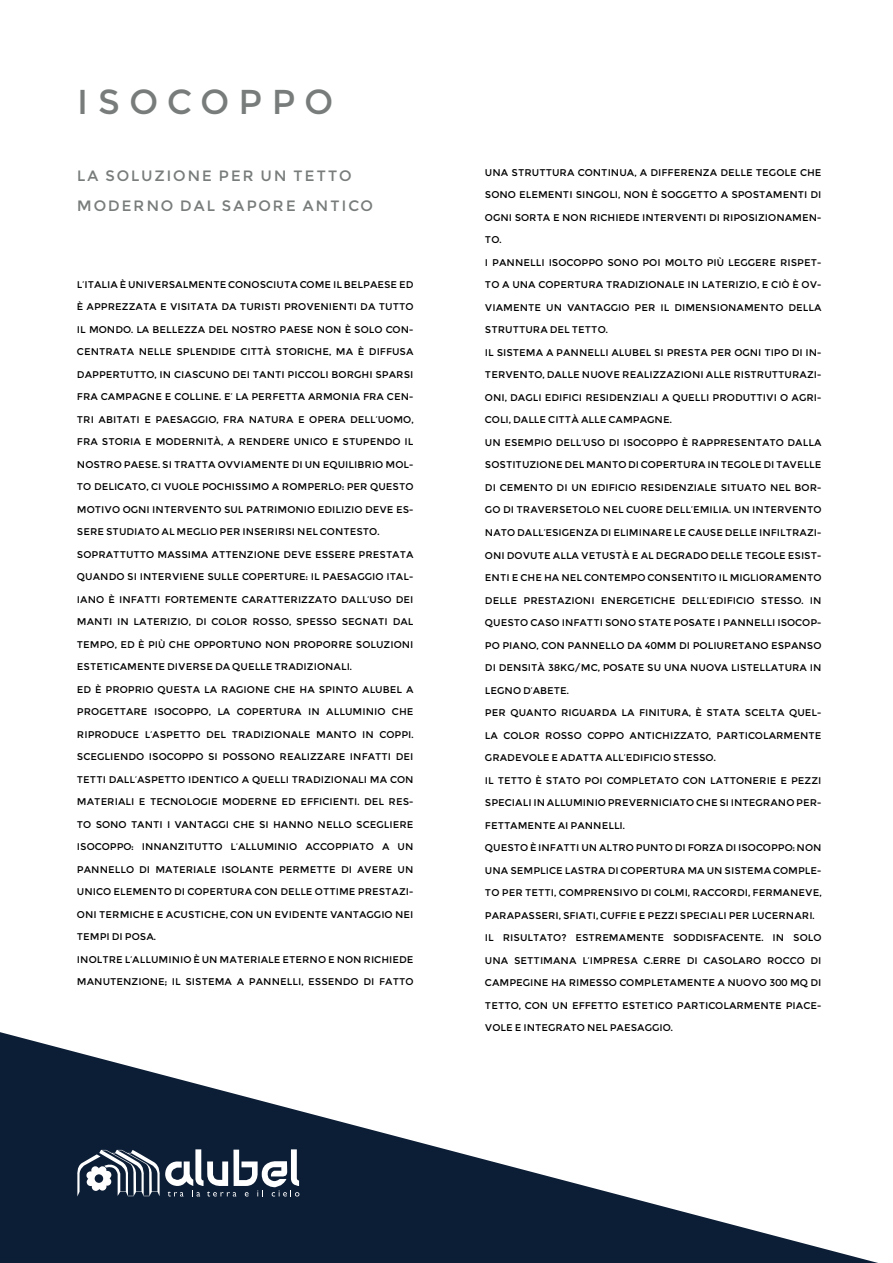
<style>
.page{position:relative;width:893px;height:1263px;background:#fff}
.page>*{position:absolute;margin:0;border:0;box-sizing:border-box;transform-origin:0 0}
.t1{font:34.5px "Montserrat";letter-spacing:.26em;color:#787d7b}
.t2{font:15px/30px "Montserrat";letter-spacing:.11em;color:#787d7b}
.t3{font:9.75px "Montserrat";color:#000}
</style>
<div class="page">
<svg style="left:0;top:1032px;width:878px;height:231px"></svg>
<svg style="left:77px;top:1149px;width:222px;height:47px"></svg>
<h1 class="t1" style="left:77px;top:81px;width:258px">ISOCOPPO</h1>
<h2 class="t2" style="left:77px;top:161px;width:298px">LA SOLUZIONE PER UN TETTO<br>MODERNO DAL SAPORE ANTICO</h2>
<p class="t3" style="left:77px;top:278px;width:338px">L’ITALIA È UNIVERSALMENTE CONOSCIUTA COME IL BELPAESE ED</p>
<p class="t3" style="left:77px;top:301px;width:338px">È APPREZZATA E VISITATA DA TURISTI PROVENIENTI DA TUTTO</p>
<p class="t3" style="left:77px;top:323px;width:338px">IL MONDO. LA BELLEZZA DEL NOSTRO PAESE NON È SOLO CON-</p>
<p class="t3" style="left:77px;top:346px;width:338px">CENTRATA NELLE SPLENDIDE CITTÀ STORICHE, MA È DIFFUSA</p>
<p class="t3" style="left:77px;top:368px;width:338px">DAPPERTUTTO, IN CIASCUNO DEI TANTI PICCOLI BORGHI SPARSI</p>
<p class="t3" style="left:77px;top:391px;width:338px">FRA CAMPAGNE E COLLINE. E’ LA PERFETTA ARMONIA FRA CEN-</p>
<p class="t3" style="left:77px;top:413px;width:338px">TRI ABITATI E PAESAGGIO, FRA NATURA E OPERA DELL’UOMO,</p>
<p class="t3" style="left:77px;top:436px;width:338px">FRA STORIA E MODERNITÀ, A RENDERE UNICO E STUPENDO IL</p>
<p class="t3" style="left:77px;top:458px;width:338px">NOSTRO PAESE. SI TRATTA OVVIAMENTE DI UN EQUILIBRIO MOL-</p>
<p class="t3" style="left:77px;top:481px;width:338px">TO DELICATO, CI VUOLE POCHISSIMO A ROMPERLO: PER QUESTO</p>
<p class="t3" style="left:77px;top:503px;width:338px">MOTIVO OGNI INTERVENTO SUL PATRIMONIO EDILIZIO DEVE ES-</p>
<p class="t3" style="left:77px;top:526px;width:304px">SERE STUDIATO AL MEGLIO PER INSERIRSI NEL CONTESTO.</p>
<p class="t3" style="left:77px;top:548px;width:338px">SOPRATTUTTO MASSIMA ATTENZIONE DEVE ESSERE PRESTATA</p>
<p class="t3" style="left:77px;top:571px;width:338px">QUANDO SI INTERVIENE SULLE COPERTURE: IL PAESAGGIO ITAL-</p>
<p class="t3" style="left:77px;top:593px;width:338px">IANO È INFATTI FORTEMENTE CARATTERIZZATO DALL’USO DEI</p>
<p class="t3" style="left:77px;top:616px;width:338px">MANTI IN LATERIZIO, DI COLOR ROSSO, SPESSO SEGNATI DAL</p>
<p class="t3" style="left:77px;top:638px;width:338px">TEMPO, ED È PIÙ CHE OPPORTUNO NON PROPORRE SOLUZIONI</p>
<p class="t3" style="left:77px;top:661px;width:277px">ESTETICAMENTE DIVERSE DA QUELLE TRADIZIONALI.</p>
<p class="t3" style="left:77px;top:683px;width:338px">ED È PROPRIO QUESTA LA RAGIONE CHE HA SPINTO ALUBEL A</p>
<p class="t3" style="left:77px;top:706px;width:338px">PROGETTARE ISOCOPPO, LA COPERTURA IN ALLUMINIO CHE</p>
<p class="t3" style="left:77px;top:728px;width:338px">RIPRODUCE L’ASPETTO DEL TRADIZIONALE MANTO IN COPPI.</p>
<p class="t3" style="left:77px;top:751px;width:338px">SCEGLIENDO ISOCOPPO SI POSSONO REALIZZARE INFATTI DEI</p>
<p class="t3" style="left:77px;top:773px;width:338px">TETTI DALL’ASPETTO IDENTICO A QUELLI TRADIZIONALI MA CON</p>
<p class="t3" style="left:77px;top:796px;width:338px">MATERIALI E TECNOLOGIE MODERNE ED EFFICIENTI. DEL RES-</p>
<p class="t3" style="left:77px;top:818px;width:338px">TO SONO TANTI I VANTAGGI CHE SI HANNO NELLO SCEGLIERE</p>
<p class="t3" style="left:77px;top:841px;width:338px">ISOCOPPO: INNANZITUTTO L’ALLUMINIO ACCOPPIATO A UN</p>
<p class="t3" style="left:77px;top:863px;width:338px">PANNELLO DI MATERIALE ISOLANTE PERMETTE DI AVERE UN</p>
<p class="t3" style="left:77px;top:886px;width:338px">UNICO ELEMENTO DI COPERTURA CON DELLE OTTIME PRESTAZI-</p>
<p class="t3" style="left:77px;top:908px;width:338px">ONI TERMICHE E ACUSTICHE, CON UN EVIDENTE VANTAGGIO NEI</p>
<p class="t3" style="left:77px;top:931px;width:80px">TEMPI DI POSA.</p>
<p class="t3" style="left:77px;top:953px;width:338px">INOLTRE L’ALLUMINIO È UN MATERIALE ETERNO E NON RICHIEDE</p>
<p class="t3" style="left:77px;top:976px;width:338px">MANUTENZIONE; IL SISTEMA A PANNELLI, ESSENDO DI FATTO</p>
<p class="t3" style="left:485px;top:166px;width:338px">UNA STRUTTURA CONTINUA, A DIFFERENZA DELLE TEGOLE CHE</p>
<p class="t3" style="left:485px;top:189px;width:338px">SONO ELEMENTI SINGOLI, NON È SOGGETTO A SPOSTAMENTI DI</p>
<p class="t3" style="left:485px;top:211px;width:338px">OGNI SORTA E NON RICHIEDE INTERVENTI DI RIPOSIZIONAMEN-</p>
<p class="t3" style="left:485px;top:234px;width:18px">TO.</p>
<p class="t3" style="left:485px;top:256px;width:338px">I PANNELLI ISOCOPPO SONO POI MOLTO PIÙ LEGGERE RISPET-</p>
<p class="t3" style="left:485px;top:279px;width:338px">TO A UNA COPERTURA TRADIZIONALE IN LATERIZIO, E CIÒ È OV-</p>
<p class="t3" style="left:485px;top:301px;width:338px">VIAMENTE UN VANTAGGIO PER IL DIMENSIONAMENTO DELLA</p>
<p class="t3" style="left:485px;top:324px;width:124px">STRUTTURA DEL TETTO.</p>
<p class="t3" style="left:485px;top:346px;width:338px">IL SISTEMA A PANNELLI ALUBEL SI PRESTA PER OGNI TIPO DI IN-</p>
<p class="t3" style="left:485px;top:369px;width:338px">TERVENTO, DALLE NUOVE REALIZZAZIONI ALLE RISTRUTTURAZI-</p>
<p class="t3" style="left:485px;top:391px;width:338px">ONI, DAGLI EDIFICI RESIDENZIALI A QUELLI PRODUTTIVI O AGRI-</p>
<p class="t3" style="left:485px;top:414px;width:188px">COLI, DALLE CITTÀ ALLE CAMPAGNE.</p>
<p class="t3" style="left:485px;top:436px;width:338px">UN ESEMPIO DELL’USO DI ISOCOPPO È RAPPRESENTATO DALLA</p>
<p class="t3" style="left:485px;top:459px;width:338px">SOSTITUZIONE DEL MANTO DI COPERTURA IN TEGOLE DI TAVELLE</p>
<p class="t3" style="left:485px;top:481px;width:338px">DI CEMENTO DI UN EDIFICIO RESIDENZIALE SITUATO NEL BOR-</p>
<p class="t3" style="left:485px;top:504px;width:338px">GO DI TRAVERSETOLO NEL CUORE DELL’EMILIA. UN INTERVENTO</p>
<p class="t3" style="left:485px;top:526px;width:338px">NATO DALL’ESIGENZA DI ELIMINARE LE CAUSE DELLE INFILTRAZI-</p>
<p class="t3" style="left:485px;top:549px;width:338px">ONI DOVUTE ALLA VETUSTÀ E AL DEGRADO DELLE TEGOLE ESIST-</p>
<p class="t3" style="left:485px;top:572px;width:338px">ENTI E CHE HA NEL CONTEMPO CONSENTITO IL MIGLIORAMENTO</p>
<p class="t3" style="left:485px;top:594px;width:338px">DELLE PRESTAZIONI ENERGETICHE DELL’EDIFICIO STESSO. IN</p>
<p class="t3" style="left:485px;top:617px;width:338px">QUESTO CASO INFATTI SONO STATE POSATE I PANNELLI ISOCOP-</p>
<p class="t3" style="left:485px;top:639px;width:338px">PO PIANO, CON PANNELLO DA 40MM DI POLIURETANO ESPANSO</p>
<p class="t3" style="left:485px;top:662px;width:338px">DI DENSITÀ 38KG/MC, POSATE SU UNA NUOVA LISTELLATURA IN</p>
<p class="t3" style="left:485px;top:684px;width:86px">LEGNO D’ABETE.</p>
<p class="t3" style="left:485px;top:707px;width:338px">PER QUANTO RIGUARDA LA FINITURA, È STATA SCELTA QUEL-</p>
<p class="t3" style="left:485px;top:729px;width:338px">LA COLOR ROSSO COPPO ANTICHIZZATO, PARTICOLARMENTE</p>
<p class="t3" style="left:485px;top:752px;width:232px">GRADEVOLE E ADATTA ALL’EDIFICIO STESSO.</p>
<p class="t3" style="left:485px;top:774px;width:338px">IL TETTO È STATO POI COMPLETATO CON LATTONERIE E PEZZI</p>
<p class="t3" style="left:485px;top:797px;width:338px">SPECIALI IN ALLUMINIO PREVERNICIATO CHE SI INTEGRANO PER-</p>
<p class="t3" style="left:485px;top:819px;width:141px">FETTAMENTE AI PANNELLI.</p>
<p class="t3" style="left:485px;top:842px;width:338px">QUESTO È INFATTI UN ALTRO PUNTO DI FORZA DI ISOCOPPO: NON</p>
<p class="t3" style="left:485px;top:864px;width:338px">UNA SEMPLICE LASTRA DI COPERTURA MA UN SISTEMA COMPLE-</p>
<p class="t3" style="left:485px;top:887px;width:338px">TO PER TETTI, COMPRENSIVO DI COLMI, RACCORDI, FERMANEVE,</p>
<p class="t3" style="left:485px;top:909px;width:331px">PARAPASSERI, SFIATI, CUFFIE E PEZZI SPECIALI PER LUCERNARI.</p>
<p class="t3" style="left:485px;top:932px;width:338px">IL RISULTATO? ESTREMAMENTE SODDISFACENTE. IN SOLO</p>
<p class="t3" style="left:485px;top:954px;width:338px">UNA SETTIMANA L’IMPRESA C.ERRE DI CASOLARO ROCCO DI</p>
<p class="t3" style="left:485px;top:977px;width:338px">CAMPEGINE HA RIMESSO COMPLETAMENTE A NUOVO 300 MQ DI</p>
<p class="t3" style="left:485px;top:999px;width:338px">TETTO, CON UN EFFETTO ESTETICO PARTICOLARMENTE PIACE-</p>
<p class="t3" style="left:485px;top:1022px;width:189px">VOLE E INTEGRATO NEL PAESAGGIO.</p>
</div>
